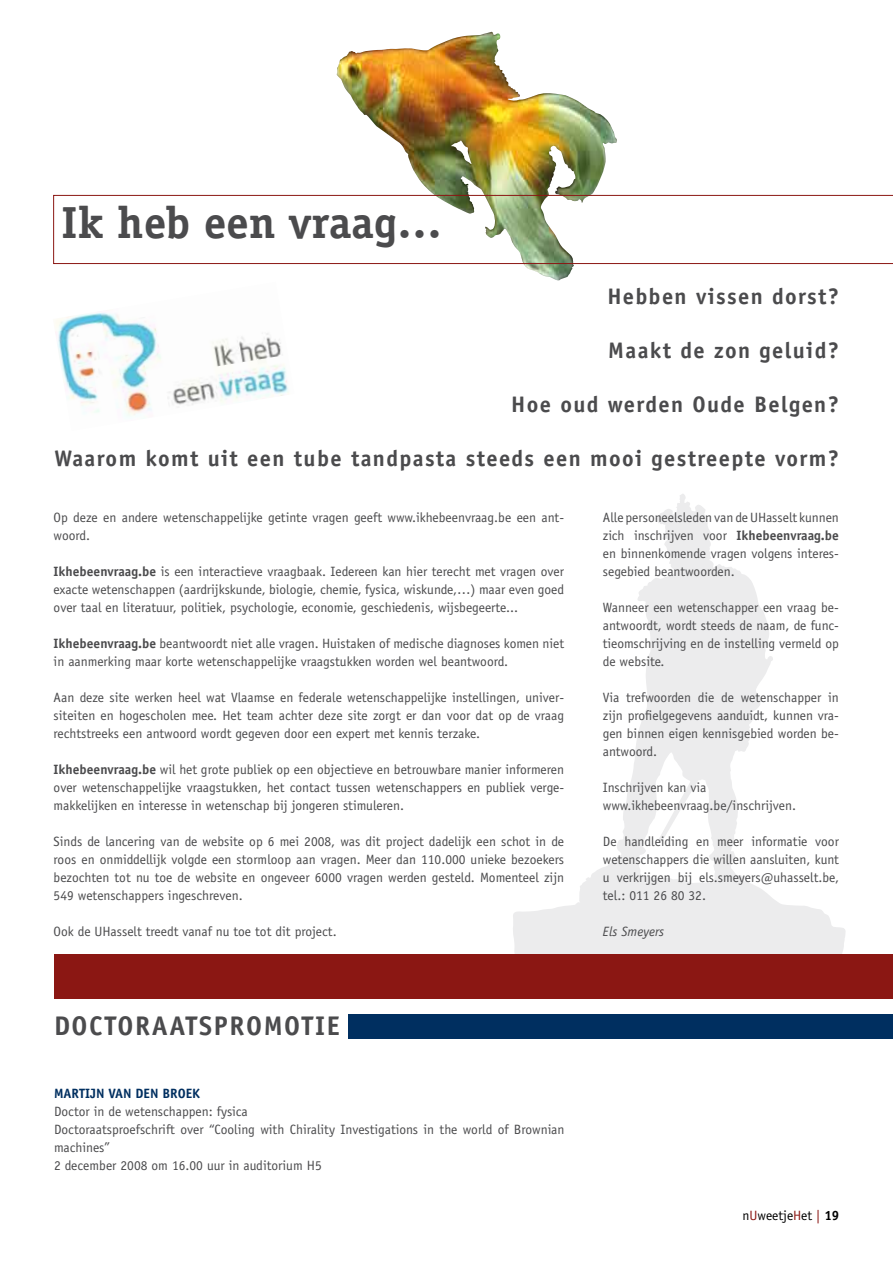
<style>
.page{position:relative;width:893px;height:1263px;background:#fff}
.page>*{position:absolute;margin:0;border:0;box-sizing:border-box;transform-origin:0 0}
.t1{font:700 45px "Officina Serif";color:#4b4b4d}
.t2{font:700 27px "Officina Sans";letter-spacing:.06em;color:#4b4b4d}
.t3{font:700 22.5px "Officina Sans";letter-spacing:.06em;color:#4b4b4d}
.t4{font:13.5px/18px "Officina Sans";color:#4b4b4d;text-align:justify}
.t5{font:700 13.5px "Officina Sans";color:#002f60}
.t6{font:13.5px "Officina Sans";color:#000}
.t7{font:italic 13.5px "Officina Sans";color:#4b4b4d}
.s1{font-weight:700}
.s2{color:#8b1713}
</style>
<div class="page">
<svg style="left:513px;top:494px;width:333px;height:460px"></svg>
<img style="left:337px;top:32px;width:280px;height:163px">
<svg style="left:53px;top:195px;width:840px;height:69px"></svg>
<img style="left:55px;top:313px;width:234px;height:104px">
<div style="left:54px;top:954px;width:839px;height:45px;background:#8b1713"></div>
<div style="left:349px;top:1014px;width:544px;height:25px;background:#002f60"></div>
<h1 class="t1" style="left:61px;top:195px;width:382px">Ik heb een vraag…</h1>
<h3 class="t3" style="left:607px;top:283px;width:233px">Hebben vissen dorst?</h3>
<h3 class="t3" style="left:608px;top:337px;width:232px">Maakt de zon geluid?</h3>
<h3 class="t3" style="left:511px;top:391px;width:329px">Hoe oud werden Oude Belgen?</h3>
<h3 class="t3" style="left:54px;top:445px;width:786px">Waarom komt uit een tube tandpasta steeds een mooi gestreepte vorm?</h3>
<p class="t4" style="left:54px;top:508px;width:512px">Op deze en andere wetenschappelijke getinte vragen geeft www.ikhebeenvraag.be een ant&shy;woord.</p>
<p class="t4" style="left:54px;top:562px;width:512px"><span class="s1">Ikhebeenvraag.be</span> is een interactieve vraagbaak. Iedereen kan hier terecht met vragen over exacte wetenschappen (aardrijkskunde, biologie, chemie, fysica, wiskunde,…) maar even goed over taal en literatuur, politiek, psychologie, economie, geschiedenis, wijsbegeerte...</p>
<p class="t4" style="left:54px;top:634px;width:512px"><span class="s1">Ikhebeenvraag.be</span> beantwoordt niet alle vragen. Huistaken of medische diagnoses komen niet in aanmerking maar korte wetenschappelijke vraagstukken worden wel beantwoord.</p>
<p class="t4" style="left:54px;top:688px;width:512px">Aan deze site werken heel wat Vlaamse en federale wetenschappelijke instellingen, univer&shy;siteiten en hogescholen mee. Het team achter deze site zorgt er dan voor dat op de vraag rechtstreeks een antwoord wordt gegeven door een expert met kennis terzake.</p>
<p class="t4" style="left:54px;top:760px;width:512px"><span class="s1">Ikhebeenvraag.be</span> wil het grote publiek op een objectieve en betrouwbare manier informeren over wetenschappelijke vraagstukken, het contact tussen wetenschappers en publiek verge&shy;makkelijken en interesse in wetenschap bij jongeren stimuleren.</p>
<p class="t4" style="left:54px;top:832px;width:512px">Sinds de lancering van de website op 6 mei 2008, was dit project dadelijk een schot in de roos en onmiddellijk volgde een stormloop aan vragen. Meer dan 110.000 unieke bezoekers bezochten tot nu toe de website en ongeveer 6000 vragen werden gesteld. Momenteel zijn 549 wetenschappers ingeschreven.</p>
<p class="t4" style="left:54px;top:922px;width:285px">Ook de UHasselt treedt vanaf nu toe tot dit project.</p>
<h2 class="t2" style="left:54px;top:1009px;width:82px">Doctoraa</h2>
<h2 class="t2" style="left:186px;top:1009px;width:32px">tspromo</h2>
<h2 class="t2" style="left:301px;top:1009px;width:26px">tie</h2>
<p class="t5" style="left:54px;top:1085px;width:125px">Martijn van den Broek</p>
<p class="t4" style="left:54px;top:1102px;width:512px;text-align:left">Doctor in de wetenschappen: fysica<br>Doctoraatsproefschrift over “Cooling with Chirality Investigations in the world of Brownian machines”<br>2 december 2008 om 16.00 uur in auditorium H5</p>
<p class="t4" style="left:603px;top:508px;width:238px">Alle personeelsleden van de UHasselt kunnen zich inschrijven voor <span class="s1">Ikhebeenvraag.be </span>en binnenkomende vragen volgens interes&shy;segebied beantwoorden.</p>
<p class="t4" style="left:603px;top:598px;width:238px">Wanneer een wetenschapper een vraag be&shy;antwoordt, wordt steeds de naam, de func&shy;tieomschrijving en de instelling vermeld op de website.</p>
<p class="t4" style="left:603px;top:688px;width:238px">Via trefwoorden die de wetenschapper in zijn profielgegevens aanduidt, kunnen vra&shy;gen binnen eigen kennisgebied worden be&shy;antwoord.</p>
<p class="t4" style="left:603px;top:778px;width:195px">Inschrijven kan via www.ikhebeenvraag.be/inschrijven.</p>
<p class="t4" style="left:603px;top:832px;width:238px">De handleiding en meer informatie voor wetenschappers die willen aansluiten, kunt u verkrijgen bij els.smeyers@uhasselt.be, tel.: 011 26 80 32.</p>
<p class="t7" style="left:603px;top:924px;width:63px">Els Smeyers</p>
<p class="t6" style="left:742px;top:1208px;width:98px">n<span class="s2">U</span>weetje<span class="s2">H</span>et <span class="s2">|</span> <span class="s1">19</span></p>
</div>
